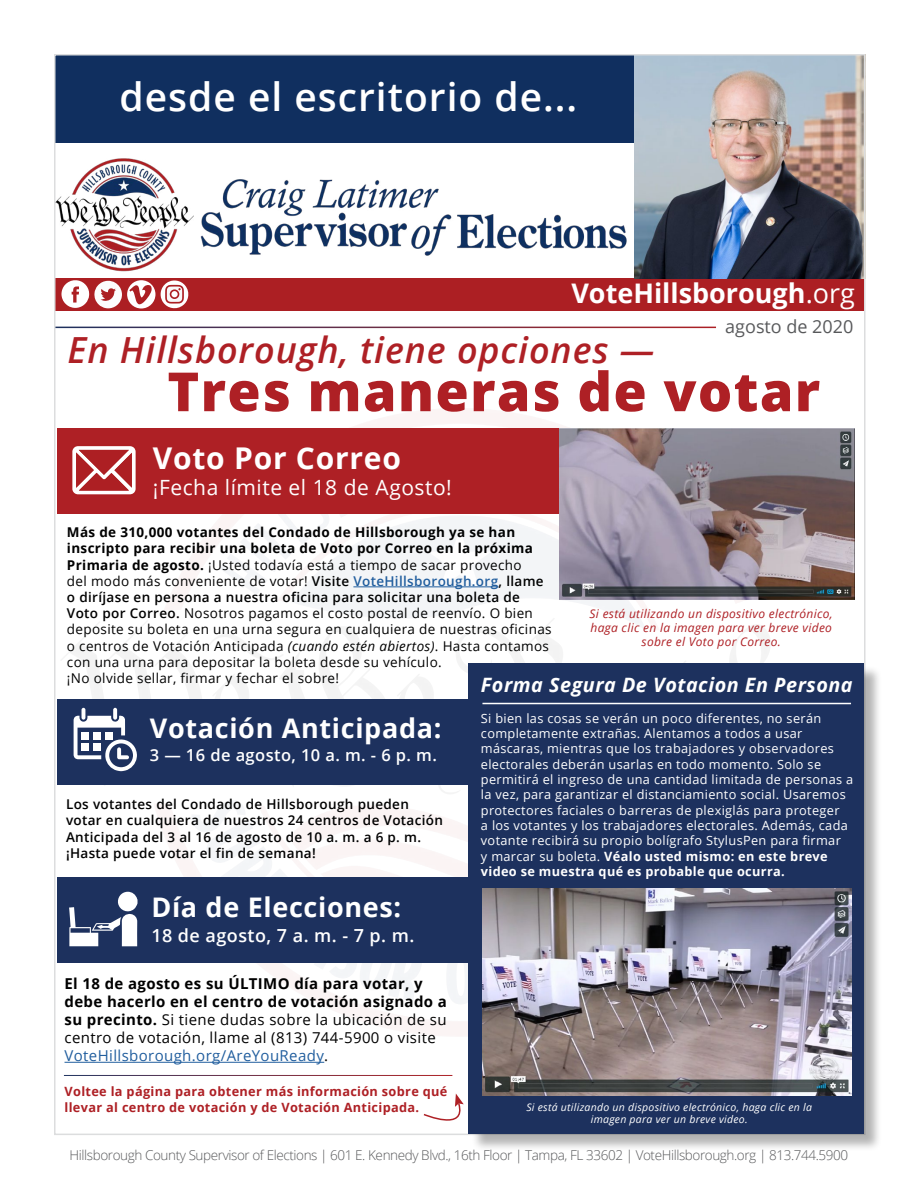
<style>
.page{position:relative;width:918px;height:1188px;background:#fff}
.page>*{position:absolute;margin:0;border:0;box-sizing:border-box;transform-origin:0 0}
.t1{font:800 54px "Open Sans";letter-spacing:.025em;color:#ae2025}
.t2{font:600 39px "Open Sans";letter-spacing:.025em;color:#fff}
.t3{font:italic 600 36px "Open Sans";letter-spacing:.025em;color:#ae2025}
.t4{font:700 30px "Open Sans";letter-spacing:.025em;color:#fff}
.t5{font:700 27px "Open Sans";letter-spacing:.025em;color:#fff}
.t6{font:700 27px "Open Sans";color:#fff}
.t7{font:21px "Open Sans";letter-spacing:.025em;color:#fff}
.t8{font:italic 700 19.8px "Open Sans";letter-spacing:.025em;color:#fff}
.t9{font:600 18px "Open Sans";letter-spacing:.025em;color:#fff}
.t10{font:18px "Open Sans";color:#58595b}
.t11{font:600 16.5px "Open Sans";letter-spacing:.025em;color:#fff}
.t12{font:700 15px/18px "Open Sans";letter-spacing:.025em;color:#000101}
.t13{font:13.5px/16.2px "Open Sans";letter-spacing:.025em;color:#000101}
.t14{font:600 13.5px/16.2px "Open Sans";letter-spacing:.025em;color:#000101}
.t15{font:300 13.5px "Open Sans";letter-spacing:-.03em;color:#58595b}
.t16{font:12.75px/15.3px "Open Sans";letter-spacing:.025em;color:#fff}
.t17{font:700 12.75px/15.3px "Open Sans";letter-spacing:.025em;color:#ae2025}
.t18{font:italic 12px/14.4px "Open Sans";letter-spacing:.025em;color:#ae2025;text-align:center}
.t19{font:italic 10.5px/12.6px "Open Sans";letter-spacing:.025em;color:#fff;text-align:center}
.s1{font-weight:400}
.s2{font-weight:700}
.s3{font-weight:600}
.s4{font-weight:600;color:#215e9e}
.s5{font-style:italic}
.s6{font-weight:400;color:#215e9e}
</style>
<div class="page">
<img style="left:61px;top:409px;width:794px;height:723px">
<div style="left:55px;top:278px;width:809px;height:33px;background:#ac1f23"></div>
<div style="left:56px;top:56px;width:596px;height:87px;background:#102f5f"></div>
<img style="left:634px;top:57px;width:229px;height:221px">
<img style="left:57px;top:156px;width:585px;height:116px">
<svg style="left:161px;top:281px;width:27px;height:27px"></svg>
<div style="left:171px;top:291px;width:7px;height:6px;background:#fff;border-radius:50%"></div>
<svg style="left:62px;top:280px;width:93px;height:29px"></svg>
<div style="left:57px;top:699px;width:472px;height:86px;background:#1d315e"></div>
<div style="left:57px;top:428px;width:526px;height:86px;background:#ae2025"></div>
<div style="left:57px;top:877px;width:472px;height:86px;background:#1d315e"></div>
<hr style="left:353px;top:587px;width:146px;height:1px;background:#215e9e">
<img style="left:560px;top:428px;width:295px;height:171px">
<hr style="left:65px;top:1062px;width:259px;height:1px;background:#215e9e">
<svg style="left:74px;top:708px;width:63px;height:63px"></svg>
<svg style="left:69px;top:892px;width:69px;height:54px"></svg>
<svg style="left:72px;top:446px;width:64px;height:49px"></svg>
<div style="left:471px;top:666px;width:412px;height:486px;background:#000;opacity:.3"></div>
<div style="left:469px;top:663px;width:395px;height:471px;background:#1d315e"></div>
<img style="left:482px;top:888px;width:369px;height:208px">
<hr style="left:482px;top:703px;width:369px;height:1px;background:#fff">
<hr style="left:64px;top:1075px;width:388px;height:1px;background:#fff">
<svg style="left:422px;top:1094px;width:45px;height:38px"></svg>
<h2 class="t2" style="left:120px;top:70px;width:459px">desde el escritorio de...</h2>
<h3 class="t6" style="left:571px;top:275px;width:285px">VoteHillsborough<span class="s1">.org</span></h3>
<h3 class="t10" style="left:725px;top:314px;width:130px">agosto de 2020</h3>
<h3 class="t3" style="left:68px;top:325px;width:588px">En Hillsborough, tiene opciones —</h3>
<h1 class="t1" style="left:167px;top:351px;width:654px">Tres maneras de votar</h1>
<h3 class="t4" style="left:153px;top:437px;width:250px">Voto Por Correo</h3>
<h3 class="t7" style="left:153px;top:473px;width:300px">¡Fecha límite el 18 de Agosto!</h3>
<p class="t13" style="left:67px;top:524px;width:486px"><span class="s2">Más de 310,000 votantes del Condado de Hillsborough ya se han inscripto para recibir una boleta de Voto por Correo en la próxima Primaria de agosto.</span> ¡Usted todavía está a tiempo de sacar provecho<br>del modo más conveniente de votar! <span class="s3">Visite</span> <span class="s4">VoteHillsborough.org</span><span class="s3">, llame o diríjase en persona a nuestra oficina para solicitar una boleta de Voto por Correo.</span> Nosotros pagamos el costo postal de reenvío. O bien deposite su boleta en una urna segura en cualquiera de nuestras oficinas o centros de Votación Anticipada <span class="s5">(cuando estén abiertos)</span>. Hasta contamos con una urna para depositar la boleta desde su vehículo.<br>¡No olvide sellar, firmar y fechar el sobre!</p>
<p class="t18" style="left:590px;top:606px;width:245px">Si está utilizando un dispositivo electrónico, haga clic en la imagen para ver breve video sobre el Voto por Correo.</p>
<h3 class="t8" style="left:481px;top:671px;width:373px">Forma Segura De Votacion En Persona</h3>
<h3 class="t5" style="left:150px;top:709px;width:293px">Votación Anticipada:</h3>
<p class="t11" style="left:150px;top:743px;width:289px">3 — 16 de agosto, 10 a. m. - 6 p. m.</p>
<p class="t14" style="left:66px;top:796px;width:379px">Los votantes del Condado de Hillsborough pueden votar en cualquiera de nuestros 24 centros de Votación Anticipada del 3 al 16 de agosto de 10 a. m. a 6 p. m. ¡Hasta puede votar el fin de semana!</p>
<h3 class="t5" style="left:151px;top:888px;width:251px">Día de Elecciones:</h3>
<h3 class="t9" style="left:151px;top:923px;width:265px">18 de agosto, 7 a. m. - 7 p. m.</h3>
<p class="t12" style="left:65px;top:974px;width:384px">El 18 de agosto es su ÚLTIMO día para votar, y debe hacerlo en el centro de votación asignado a su precinto. <span class="s1">Si tiene dudas sobre la ubicación de su centro de votación, llame al (813) 744-5900 o visite </span><span class="s6">VoteHillsborough.org/AreYouReady</span><span class="s1">.</span></p>
<p class="t17" style="left:65px;top:1084px;width:384px">Voltee la página para obtener más información sobre qué llevar al centro de votación y de Votación Anticipada.</p>
<p class="t16" style="left:481px;top:710px;width:374px">Si bien las cosas se verán un poco diferentes, no serán completamente extrañas. Alentamos a todos a usar máscaras, mientras que los trabajadores y observadores electorales deberán usarlas en todo momento. Solo se permitirá el ingreso de una cantidad limitada de personas a la vez, para garantizar el distanciamiento social. Usaremos protectores faciales o barreras de plexiglás para proteger<br>a los votantes y los trabajadores electorales. Además, cada votante recibirá su propio bolígrafo StylusPen para firmar<br>y marcar su boleta. <span class="s2">Véalo usted mismo: en este breve video se muestra qué es probable que ocurra.</span></p>
<p class="t19" style="left:526px;top:1100px;width:287px">Si está utilizando un dispositivo electrónico, haga clic en la imagen para ver un breve video.</p>
<p class="t15" style="left:70px;top:1146px;width:780px">Hillsborough County Supervisor of Elections | 601 E. Kennedy Blvd., 16th Floor | Tampa, FL 33602 | VoteHillsborough.org | 813.744.5900</p>
</div>
